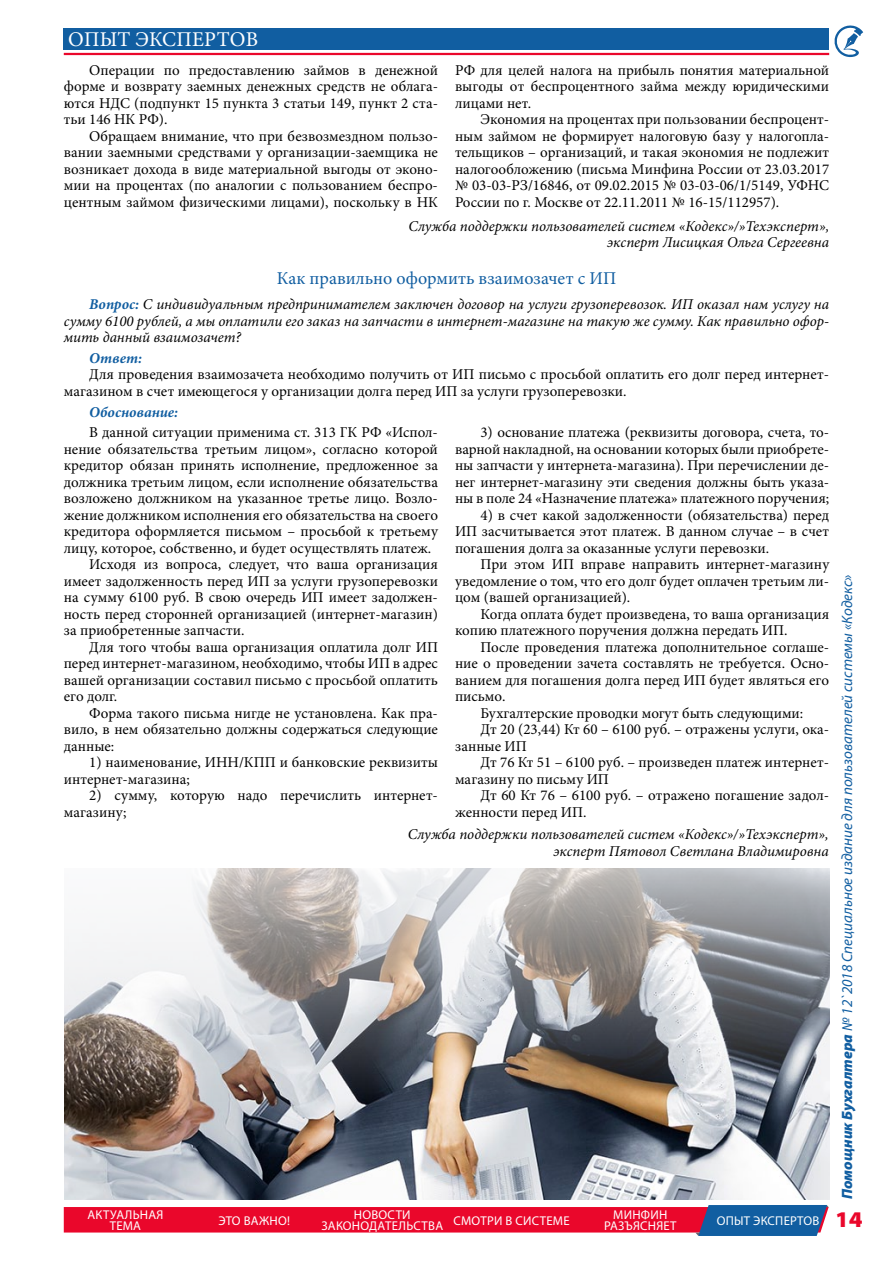
<style>
.page{position:relative;width:893px;height:1263px;background:#fff}
.page>*{position:absolute;margin:0;border:0;box-sizing:border-box;transform-origin:0 0}
.t1{font:900 semi-expanded 22.5px "Myriad Pro";color:#ea072b}
.t2{font:21px "Minion Pro";color:#fff}
.t3{font:18px "Minion Pro";color:#115ea1}
.t4{font:15px/16.5px "Minion Pro";color:#000;text-align:justify}
.t5{font:italic 15px/16.5px "Minion Pro";color:#000;text-align:right}
.t6{font:italic 15px "Myriad Pro";color:#115ea1}
.t7{font:italic 700 15px "Minion Pro";color:#115ea1}
.t8{font:12.75px/10.5px "Myriad Pro";letter-spacing:.055em;color:#fff;text-align:center}
.t9{font:12.75px/10.5px "Myriad Pro";letter-spacing:.035em;color:#fff}
.t10{font:12.75px "Myriad Pro";letter-spacing:.075em;color:#fff}
.t11{font:12.75px "Myriad Pro";letter-spacing:.125em;color:#fff}
.s1{font-weight:700;color:#115ea1}
.s2{font-weight:900}
</style>
<div class="page">
<svg style="left:834px;top:25px;width:29px;height:32px"></svg>
<div style="left:64px;top:29px;width:765px;height:21px;background:#115ea1"></div>
<hr style="left:64px;top:53px;width:765px;height:2px;background:#ea072b">
<svg style="left:64px;top:1205px;width:765px;height:31px;background:#cb3a5d"></svg>
<img style="left:65px;top:869px;width:764px;height:330px">
<h2 class="t2" style="left:68px;top:25px;width:32px">Опыт</h2>
<h2 class="t2" style="left:135px;top:25px;width:15px">экспертов</h2>
<p class="t4" style="left:64px;top:62px;width:376px;text-indent:26px">Операции по предоставлению займов в денежной форме и возврату заемных денежных средств не облага&shy;ются НДС (подпункт 15 пункта 3 статьи 149, пункт 2 ста&shy;тьи 146 НК РФ).</p>
<p class="t4" style="left:64px;top:128px;width:376px;text-indent:26px">Обращаем внимание, что при безвозмездном пользо&shy;вании заемными средствами у организации-заемщика не возникает дохода в виде материальной выгоды от эконо&shy;мии на процентах (по аналогии с пользованием беспро&shy;центным займом физическими лицами), поскольку в НК</p>
<p class="t4" style="left:455px;top:62px;width:376px">РФ для целей налога на прибыль понятия материальной выгоды от беспроцентного займа между юридическими лицами нет.</p>
<p class="t4" style="left:455px;top:111px;width:376px;text-indent:26px">Экономия на процентах при пользовании беспроцент&shy;ным займом не формирует налоговую базу у налогопла&shy;тельщиков – организаций, и такая экономия не подлежит налогообложению (письма Минфина России от 23.03.2017 № 03-03-РЗ/16846, от 09.02.2015 № 03-03-06/1/5149, УФНС России по г. Москве от 22.11.2011 № 16-15/112957).</p>
<p class="t5" style="left:408px;top:217px;width:422px">Служба поддержки пользователей систем «Кодекс»/»Техэксперт», эксперт Лисицкая Ольга Сергеевна</p>
<p class="t3" style="left:277px;top:266px;width:341px">Как правильно оформить взаимозачет с ИП</p>
<p class="t5" style="left:64px;top:296px;width:767px;text-align:justify;text-indent:26px"><span class="s1">Вопрос:</span> С индивидуальным предпринимателем заключен договор на услуги грузоперевозок. ИП оказал нам услугу на сумму 6100 рублей, а мы оплатили его заказ на запчасти в интернет-магазине на такую же сумму. Как правильно офор&shy;мить данный взаимозачет?</p>
<p class="t7" style="left:89px;top:347px;width:54px">Ответ:</p>
<p class="t4" style="left:64px;top:366px;width:767px;text-indent:26px">Для проведения взаимозачета необходимо получить от ИП письмо с просьбой оплатить его долг перед интернет&shy;магазином в счет имеющегося у организации долга перед ИП за услуги грузоперевозки.</p>
<p class="t7" style="left:89px;top:401px;width:90px">Обоснование:</p>
<p class="t4" style="left:89px;top:424px;width:350px">В данной ситуации применима ст. 313 ГК РФ «Испол-</p>
<p class="t4" style="left:64px;top:441px;width:376px">нение обязательства третьим лицом», согласно которой</p>
<p class="t4" style="left:64px;top:457px;width:376px">кредитор обязан принять исполнение, предложенное за</p>
<p class="t4" style="left:64px;top:474px;width:376px">должника третьим лицом, если исполнение обязательства</p>
<p class="t4" style="left:64px;top:490px;width:376px">возложено должником на указанное третье лицо. Возло-</p>
<p class="t4" style="left:64px;top:507px;width:376px">жение должником исполнения его обязательства на своего</p>
<p class="t4" style="left:64px;top:523px;width:376px">кредитора оформляется письмом – просьбой к третьему</p>
<p class="t4" style="left:64px;top:540px;width:369px">лицу, которое, собственно, и будет осуществлять платеж.</p>
<p class="t4" style="left:89px;top:556px;width:350px">Исходя из вопроса, следует, что ваша организация</p>
<p class="t4" style="left:64px;top:573px;width:376px">имеет задолженность перед ИП за услуги грузоперевозки</p>
<p class="t4" style="left:64px;top:589px;width:376px">на сумму 6100 руб. В свою очередь ИП имеет задолжен-</p>
<p class="t4" style="left:64px;top:606px;width:376px">ность перед сторонней организацией (интернет-магазин)</p>
<p class="t4" style="left:64px;top:622px;width:182px">за приобретенные запчасти.</p>
<p class="t4" style="left:89px;top:639px;width:350px">Для того чтобы ваша организация оплатила долг ИП</p>
<p class="t4" style="left:64px;top:655px;width:376px">перед интернет-магазином, необходимо, чтобы ИП в адрес</p>
<p class="t4" style="left:64px;top:672px;width:376px">вашей организации составил письмо с просьбой оплатить</p>
<p class="t4" style="left:64px;top:688px;width:55px">его долг.</p>
<p class="t4" style="left:89px;top:705px;width:350px">Форма такого письма нигде не установлена. Как пра-</p>
<p class="t4" style="left:64px;top:721px;width:376px">вило, в нем обязательно должны содержаться следующие</p>
<p class="t4" style="left:64px;top:738px;width:52px">данные:</p>
<p class="t4" style="left:64px;top:754px;width:376px;text-indent:26px">1) наименование, ИНН/КПП и банковские реквизиты интернет-магазина;</p>
<p class="t4" style="left:64px;top:787px;width:376px;text-indent:26px">2) сумму, которую надо перечислить интернет&shy;магазину;</p>
<p class="t4" style="left:455px;top:424px;width:376px;text-indent:26px">3) основание платежа (реквизиты договора, счета, то&shy;варной накладной, на основании которых были приобрете&shy;ны запчасти у интернета-магазина). При перечислении де&shy;нег интернет-магазину эти сведения должны быть указа&shy;ны в поле 24 «Назначение платежа» платежного поручения;</p>
<p class="t4" style="left:455px;top:507px;width:376px;text-indent:26px">4) в счет какой задолженности (обязательства) перед ИП засчитывается этот платеж. В данном случае – в счет погашения долга за оказанные услуги перевозки.</p>
<p class="t4" style="left:455px;top:556px;width:376px;text-indent:26px">При этом ИП вправе направить интернет-магазину уведомление о том, что его долг будет оплачен третьим ли&shy;цом (вашей организацией).</p>
<p class="t4" style="left:455px;top:606px;width:376px;text-indent:26px">Когда оплата будет произведена, то ваша организация копию платежного поручения должна передать ИП.</p>
<p class="t4" style="left:480px;top:639px;width:350px">После проведения платежа дополнительное соглаше-</p>
<p class="t4" style="left:455px;top:655px;width:376px">ние о проведении зачета составлять не требуется. Осно-</p>
<p class="t4" style="left:455px;top:672px;width:376px">ванием для погашения долга перед ИП будет являться его</p>
<p class="t4" style="left:455px;top:688px;width:52px">письмо.</p>
<p class="t4" style="left:480px;top:705px;width:324px">Бухгалтерские проводки могут быть следующими:</p>
<p class="t4" style="left:480px;top:721px;width:350px">Дт 20 (23,44) Кт 60 – 6100 руб. – отражены услуги, ока-</p>
<p class="t4" style="left:455px;top:738px;width:73px">занные ИП</p>
<p class="t4" style="left:480px;top:754px;width:350px">Дт 76 Кт 51 – 6100 руб. – произведен платеж интернет-</p>
<p class="t4" style="left:455px;top:771px;width:155px">магазину по письму ИП</p>
<p class="t4" style="left:480px;top:787px;width:350px">Дт 60 Кт 76 – 6100 руб. – отражено погашение задол-</p>
<p class="t4" style="left:455px;top:804px;width:133px">женности перед ИП.</p>
<p class="t5" style="left:408px;top:826px;width:422px">Служба поддержки пользователей систем «Кодекс»/»Техэксперт», эксперт Пятовол Светлана Владимировна</p>
<p class="t6" style="left:838px;top:1199px;width:626px;rotate:-90deg"><span class="s2">Помощник Бухгалтера</span> № 12`2018 Специальное издание для пользователей системы «Кодекс»</p>
<h1 class="t1" style="left:835px;top:1204px;width:29px">14</h1>
<p class="t8" style="left:354px;top:1209px;width:58px">но вости</p>
<p class="t8" style="left:321px;top:1220px;width:31px">законо</p>
<p class="t10" style="left:369px;top:1218px;width:94px">дательства смо</p>
<p class="t8" style="left:481px;top:1215px;width:91px">три в систем е</p>
<p class="t8" style="left:604px;top:1209px;width:74px">минфин разъясн яет</p>
<p class="t11" style="left:717px;top:1212px;width:104px">опыт экспертов</p>
<p class="t9" style="left:110px;top:1209px;width:55px;text-indent:-22px">Актуальная тема</p>
<p class="t8" style="left:218px;top:1215px;width:73px">это важно!</p>
</div>
